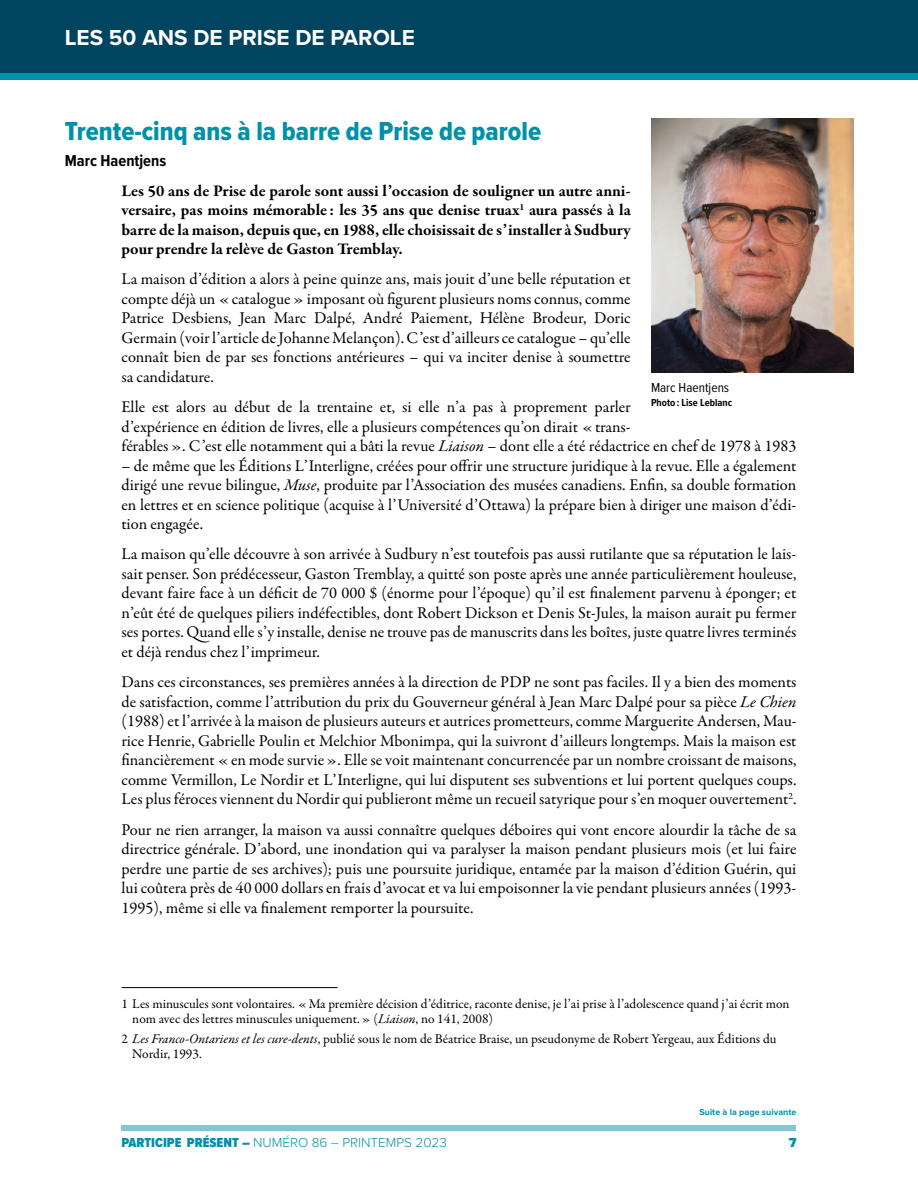
<style>
.page{position:relative;width:918px;height:1188px;background:#fff}
.page>*{position:absolute;margin:0;border:0;box-sizing:border-box;transform-origin:0 0}
.t1{font:27px "Proxima Nova Cond Extrabld";color:#0091a9}
.t2{font:700 22.5px "Proxima Nova";color:#fff}
.t3{font:16.5px/19.5px "Garamond Premr Pro";color:#000;text-align:justify}
.t4{font:700 16.5px/19.5px "Garamond Premr Pro";color:#000;text-align:justify}
.t5{font:700 16.5px "Proxima Nova Cond";color:#000}
.t6{font:13.5px/15px "Garamond Premr Pro";color:#000}
.t7{font:300 13.5px "Proxima Nova";color:#0091a9}
.t8{font:13.5px "Proxima Nova Cond";color:#000}
.t9{font:900 13.5px "Proxima Nova";color:#0091a9}
.t10{font:700 10.5px "Proxima Nova Cond";color:#000}
.t11{font:700 9px "Proxima Nova";color:#0091a9}
.s1{font-style:italic}
.s2{font-family:"Proxima Nova Cond";font-weight:900}
.s3{font-weight:900}
</style>
<div class="page">
<div style="left:0;top:0;width:918px;height:79px;background:#0091a9"></div>
<div style="left:0;top:0;width:918px;height:73px;background:#004460"></div>
<div style="left:122px;top:1125px;width:674px;height:6px;background:#82c6d5"></div>
<hr style="left:122px;top:987px;width:216px;height:1px;background:#000">
<img style="left:651px;top:119px;width:202px;height:253px">
<h2 class="t2" style="left:65px;top:21px;width:352px">LES 50 ANS DE PRISE DE PAROLE</h2>
<h1 class="t1" style="left:65px;top:111px;width:478px">Trente-cinq ans à la barre de Prise de parole</h1>
<p class="t5" style="left:65px;top:148px;width:103px">Marc Haentjens</p>
<p class="t4" style="left:121px;top:181px;width:511px">Les 50 ans de Prise de parole sont aussi l’occasion de souligner un autre anni&shy;versaire, pas moins mémorable : les 35 ans que denise truax<sup>1</sup> aura passés à la barre de la maison, depuis que, en 1988, elle choisissait de s’installer à Sudbury pour prendre la relève de Gaston Tremblay.</p>
<p class="t3" style="left:121px;top:270px;width:511px">La maison d’édition a alors à peine quinze ans, mais jouit d’une belle réputation et compte déjà un «catalogue» imposant où figurent plusieurs noms connus, comme Patrice Desbiens, Jean Marc Dalpé, André Paiement, Hélène Brodeur, Doric Germain (voir l’article de Johanne Melançon). C’est d’ailleurs ce catalogue – qu’elle connaît bien de par ses fonctions antérieures – qui va inciter denise à soumettre sa candidature.</p>
<p class="t3" style="left:121px;top:398px;width:677px;text-align:left">Elle est alors au début de la trentaine et, si elle n’a pas à proprement parler<br>d’expérience en édition de livres, elle a plusieurs compétences qu’on dirait «trans-<br>férables». C’est elle notamment qui a bâti la revue <span class="s1">Liaison</span> – dont elle a été rédactrice en chef de 1978 à 1983</p>
<p class="t3" style="left:121px;top:456px;width:676px">– de même que les Éditions L’Interligne, créées pour offrir une structure juridique à la revue. Elle a également dirigé une revue bilingue, <span class="s1">Muse</span>, produite par l’Association des musées canadiens. Enfin, sa double formation en lettres et en science politique (acquise à l’Université d’Ottawa) la prépare bien à diriger une maison d’édi&shy;tion engagée.</p>
<p class="t3" style="left:121px;top:545px;width:676px">La maison qu’elle découvre à son arrivée à Sudbury n’est toutefois pas aussi rutilante que sa réputation le lais&shy;sait penser. Son prédécesseur, Gaston Tremblay, a quitté son poste après une année particulièrement houleuse, devant faire face à un déficit de 70 000 $ (énorme pour l’époque) qu’il est finalement parvenu à éponger; et n’eût été de quelques piliers indéfectibles, dont Robert Dickson et Denis St-Jules, la maison aurait pu fermer ses portes. Quand elle s’y installe, denise ne trouve pas de manuscrits dans les boîtes, juste quatre livres terminés et déjà rendus chez l’imprimeur.</p>
<p class="t3" style="left:121px;top:673px;width:677px">Dans ces circonstances, ses premières années à la direction de PDP ne sont pas faciles. Il y a bien des moments de satisfaction, comme l’attribution du prix du Gouverneur général à Jean Marc Dalpé pour sa pièce <span class="s1">Le Chien </span>(1988) et l’arrivée à la maison de plusieurs auteurs et autrices prometteurs, comme Marguerite Andersen, Mau&shy;rice Henrie, Gabrielle Poulin et Melchior Mbonimpa, qui la suivront d’ailleurs longtemps. Mais la maison est financièrement «en mode survie». Elle se voit maintenant concurrencée par un nombre croissant de maisons, comme Vermillon, Le Nordir et L’Interligne, qui lui disputent ses subventions et lui portent quelques coups.<br>Les plus féroces viennent du Nordir qui publieront même un recueil satyrique pour s’en moquer ouvertement<sup>2</sup>.</p>
<p class="t3" style="left:122px;top:820px;width:677px">Pour ne rien arranger, la maison va aussi connaître quelques déboires qui vont encore alourdir la tâche de sa directrice générale. D’abord, une inondation qui va paralyser la maison pendant plusieurs mois (et lui faire perdre une partie de ses archives); puis une poursuite juridique, entamée par la maison d’édition Guérin, qui lui coûtera près de 40 000 dollars en frais d’avocat et va lui empoisonner la vie pendant plusieurs années (1993- 1995), même si elle va finalement remporter la poursuite.</p>
<p class="t8" style="left:651px;top:378px;width:80px">Marc Haentjens</p>
<p class="t10" style="left:651px;top:394px;width:83px">Photo : Lise Leblanc</p>
<p class="t6" style="left:132px;top:997px;width:659px;text-indent:-11px">1 Les minuscules sont volontaires. «Ma première décision d’éditrice, raconte denise, je l’ai prise à l’adolescence quand j’ai écrit mon nom avec des lettres minuscules uniquement.» (<span class="s1">Liaison</span>, no 141, 2008)</p>
<p class="t6" style="left:132px;top:1032px;width:646px;text-indent:-11px">2 <span class="s1">Les Franco-Ontariens et les cure-dents</span>, publié sous le nom de Béatrice Braise, un pseudonyme de Robert Yergeau, aux Éditions du<br>Nordir, 1993.</p>
<p class="t11" style="left:699px;top:1105px;width:99px">Suite à la page suivante</p>
<p class="t7" style="left:122px;top:1132px;width:327px"><span class="s2">PARTICIPE PRÉSENT</span> <span class="s3">–</span> NUMÉRO 86 – PRINTEMPS 2023</p>
<p class="t9" style="left:789px;top:1133px;width:9px">7</p>
</div>
